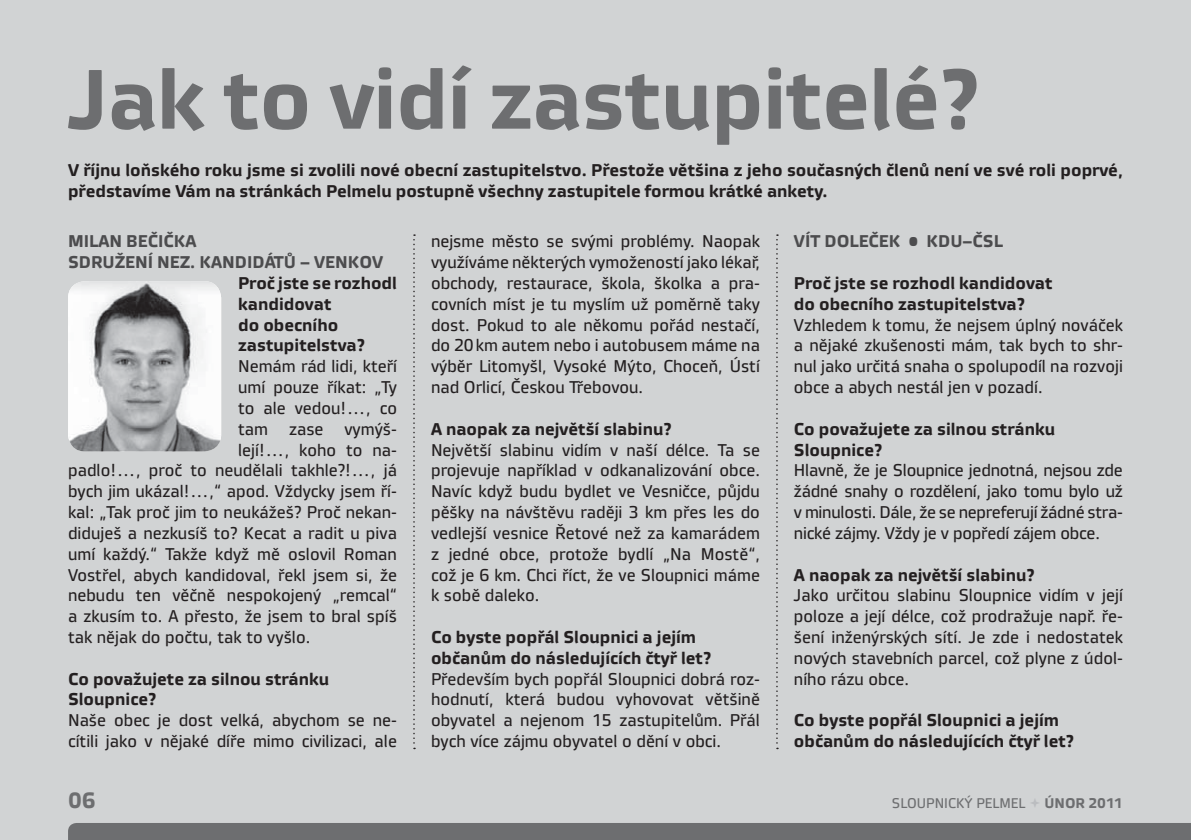
<style>
.page{position:relative;width:1191px;height:840px;background:#fff}
.page>*{position:absolute;margin:0;border:0;box-sizing:border-box;transform-origin:0 0}
.t1{font:700 84px "Vida 32 Pro";letter-spacing:-.01em;color:#6d6e70}
.t2{font:700 22px "Vida 32 Pro";color:#6d6e70}
.t3{font:17px/20.8px "Vida 32 Pro";color:#231f20;text-align:justify}
.t4{font:700 17px/20.8px "Vida 32 Pro";color:#231f20}
.t5{font:700 17px/20.8px "Vida 32 Pro";color:#4c4c4e}
.t6{font:14px "Vida 32 Pro";color:#6d6e70}
.t7{font:700 14px "Vida 32 Pro";color:#6d6e70}
</style>
<div class="page">
<div style="left:0;top:0;width:1191px;height:839px;background:#d1d3d4"></div>
<div style="left:68px;top:823px;width:1123px;height:16px;background:#6d6e70"></div>
<svg style="left:413px;top:234px;width:2px;height:514px"></svg>
<svg style="left:776px;top:234px;width:2px;height:514px"></svg>
<img style="left:68px;top:281px;width:153px;height:170px;border-radius:17px">
<h1 class="t1" style="left:68px;top:68px;width:912px">Jak to vidí zastupitelé?</h1>
<p class="t4" style="left:68px;top:161px;width:1056px">V říjnu loňského roku jsme si zvolili nové obecní zastupitelstvo. Přestože většina z jeho současných členů není ve své roli poprvé, představíme Vám na stránkách Pelmelu postupně všechny zastupitele formou krátké ankety.</p>
<p class="t5" style="left:68px;top:232px;width:317px">MILAN BEČIČKA<br>SDRUŽENÍ NEZ. KANDIDÁTŮ – VENKOV</p>
<p class="t4" style="left:238px;top:274px;width:160px">Proč jste se rozhodl kandidovat<br>do obecního zastupitelstva?</p>
<p class="t3" style="left:238px;top:357px;width:160px">Nemám rád lidi, kteří</p>
<p class="t3" style="left:238px;top:378px;width:160px">umí pouze říkat: „Ty</p>
<p class="t3" style="left:238px;top:399px;width:160px">to ale vedou!…, co</p>
<p class="t3" style="left:238px;top:419px;width:160px">tam zase vymýš-</p>
<p class="t3" style="left:238px;top:440px;width:160px">lejí!…, koho to na-</p>
<p class="t3" style="left:68px;top:461px;width:330px">padlo!…, proč to neudělali takhle?!…, já</p>
<p class="t3" style="left:68px;top:482px;width:330px">bych jim ukázal!…,“ apod. Vždycky jsem ří-</p>
<p class="t3" style="left:68px;top:503px;width:330px">kal: „Tak proč jim to neukážeš? Proč nekan-</p>
<p class="t3" style="left:68px;top:523px;width:330px">diduješ a nezkusíš to? Kecat a radit u piva</p>
<p class="t3" style="left:68px;top:544px;width:330px">umí každý.“ Takže když mě oslovil Roman</p>
<p class="t3" style="left:68px;top:565px;width:330px">Vostřel, abych kandidoval, řekl jsem si, že</p>
<p class="t3" style="left:68px;top:586px;width:330px">nebudu ten věčně nespokojený „remcal“</p>
<p class="t3" style="left:68px;top:607px;width:330px">a zkusím to. A přesto, že jsem to bral spíš</p>
<p class="t3" style="left:68px;top:628px;width:244px">tak nějak do počtu, tak to vyšlo.</p>
<p class="t4" style="left:68px;top:669px;width:263px">Co považujete za silnou stránku<br>Sloupnice?</p>
<p class="t3" style="left:68px;top:711px;width:330px">Naše obec je dost velká, abychom se ne&shy;cítili jako v nějaké díře mimo civilizaci, ale</p>
<p class="t3" style="left:431px;top:232px;width:330px">nejsme město se svými problémy. Naopak využíváme některých vymožeností jako lékař, obchody, restaurace, škola, školka a pra&shy;covních míst je tu myslím už poměrně taky dost. Pokud to ale někomu pořád nestačí, do 20 km autem nebo i autobusem máme na výběr Litomyšl, Vysoké Mýto, Choceň, Ústí nad Orlicí, Českou Třebovou.</p>
<p class="t4" style="left:431px;top:419px;width:242px">A naopak za největší slabinu?</p>
<p class="t3" style="left:431px;top:440px;width:330px">Největší slabinu vidím v naší délce. Ta se projevuje například v odkanalizování obce.<br>Navíc když budu bydlet ve Vesničce, půjdu pěšky na návštěvu raději 3 km přes les do vedlejší vesnice Řetové než za kamarádem z jedné obce, protože bydlí „Na Mostě“, což je 6 km. Chci říct, že ve Sloupnici máme k sobě daleko.</p>
<p class="t4" style="left:431px;top:627px;width:281px">Co byste popřál Sloupnici a jejím občanům do následujících čtyř let?</p>
<p class="t3" style="left:431px;top:669px;width:330px">Především bych popřál Sloupnici dobrá roz&shy;hodnutí, která budou vyhovovat většině obyvatel a nejenom 15 zastupitelům. Přál bych více zájmu obyvatel o dění v obci.</p>
<p class="t5" style="left:794px;top:232px;width:210px">VÍT DOLEČEK • KDU–ČSL</p>
<p class="t4" style="left:794px;top:274px;width:260px">Proč jste se rozhodl kandidovat do obecního zastupitelstva?</p>
<p class="t3" style="left:794px;top:315px;width:330px">Vzhledem k tomu, že nejsem úplný nováček a nějaké zkušenosti mám, tak bych to shr&shy;nul jako určitá snaha o spolupodíl na rozvoji obce a abych nestál jen v pozadí.</p>
<p class="t4" style="left:794px;top:419px;width:263px">Co považujete za silnou stránku<br>Sloupnice?</p>
<p class="t3" style="left:794px;top:461px;width:330px">Hlavně, že je Sloupnice jednotná, nejsou zde žádné snahy o rozdělení, jako tomu bylo už v minulosti. Dále, že se nepreferují žádné stra&shy;nické zájmy. Vždy je v popředí zájem obce.</p>
<p class="t4" style="left:794px;top:565px;width:242px">A naopak za největší slabinu?</p>
<p class="t3" style="left:794px;top:586px;width:330px">Jako určitou slabinu Sloupnice vidím v její poloze a její délce, což prodražuje např. ře&shy;šení inženýrských sítí. Je zde i nedostatek nových stavebních parcel, což plyne z údol&shy;ního rázu obce.</p>
<p class="t4" style="left:794px;top:711px;width:281px">Co byste popřál Sloupnici a jejím občanům do následujících čtyř let?</p>
<p class="t2" style="left:68px;top:791px;width:29px">06</p>
<p class="t6" style="left:892px;top:797px;width:135px">SLOUPNICKÝ PELMEL</p>
<p class="t7" style="left:1044px;top:797px;width:80px">ÚNOR 2011</p>
</div>
